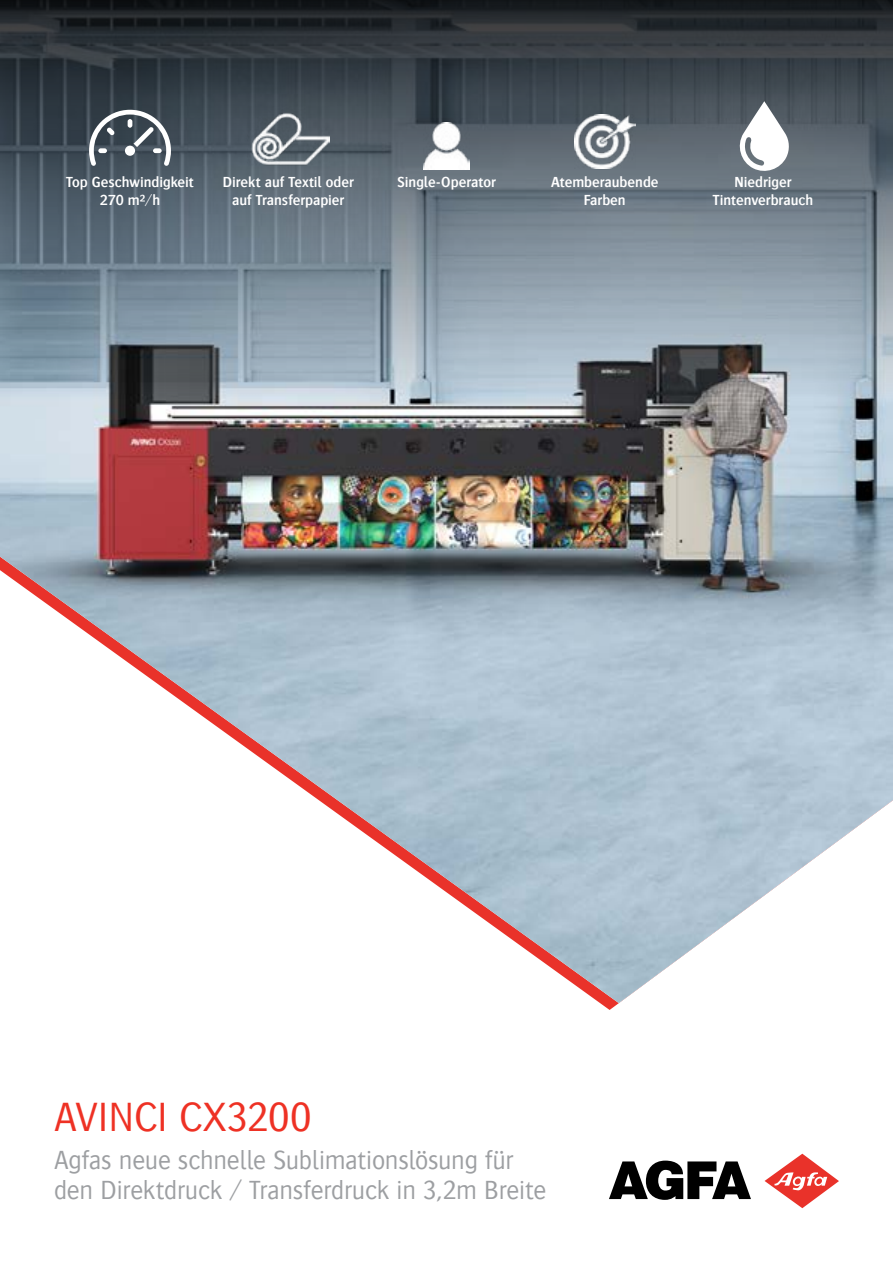
<style>
.page{position:relative;width:893px;height:1263px;background:#fff}
.page>*{position:absolute;margin:0;border:0;box-sizing:border-box;transform-origin:0 0}
.t1{font:300 42px "Bosis For Agfa";letter-spacing:-.015em;color:#ee3124}
.t2{font:300 27px/30px "Bosis For Agfa";letter-spacing:-.01em;color:#9d9fa2}
.t3{font:600 15px/18px "Bosis For Agfa";color:#fff;text-align:center}
</style>
<div class="page">
<svg style="left:609px;top:1160px;width:142px;height:40px"></svg>
<svg style="left:764px;top:1154px;width:75px;height:54px"></svg>
<img style="left:0;top:404px;width:893px;height:599px">
<svg style="left:0;top:0;width:893px;height:404px;background:#646f79"></svg>
<svg style="left:736px;top:101px;width:54px;height:73px"></svg>
<img style="left:574px;top:114px;width:61px;height:55px">
<img style="left:247px;top:107px;width:82px;height:62px">
<img style="left:423px;top:122px;width:47px;height:47px">
<svg style="left:89px;top:110px;width:82px;height:56px"></svg>
<div style="left:153px;top:148px;width:9px;height:5px;background:#fff;border-radius:2px"></div>
<p class="t3" style="left:223px;top:173px;width:132px">Direkt auf Textil oder auf Transferpapier</p>
<p class="t3" style="left:66px;top:173px;width:129px">Top Geschwindigkeit</p>
<p class="t3" style="left:397px;top:173px;width:100px">Single-Operator</p>
<p class="t3" style="left:100px;top:191px;width:62px">270 m²/h</p>
<p class="t3" style="left:551px;top:173px;width:109px">Atemberaubende<br>Farben</p>
<p class="t3" style="left:713px;top:173px;width:102px">Niedriger<br>Tintenverbrauch</p>
<h1 class="t1" style="left:54px;top:1095px;width:259px">AVINCI CX3200</h1>
<h2 class="t2" style="left:54px;top:1145px;width:494px">Agfas neue schnelle Sublimationslösung für den Direktdruck / Transferdruck in 3,2m Breite</h2>
</div>
